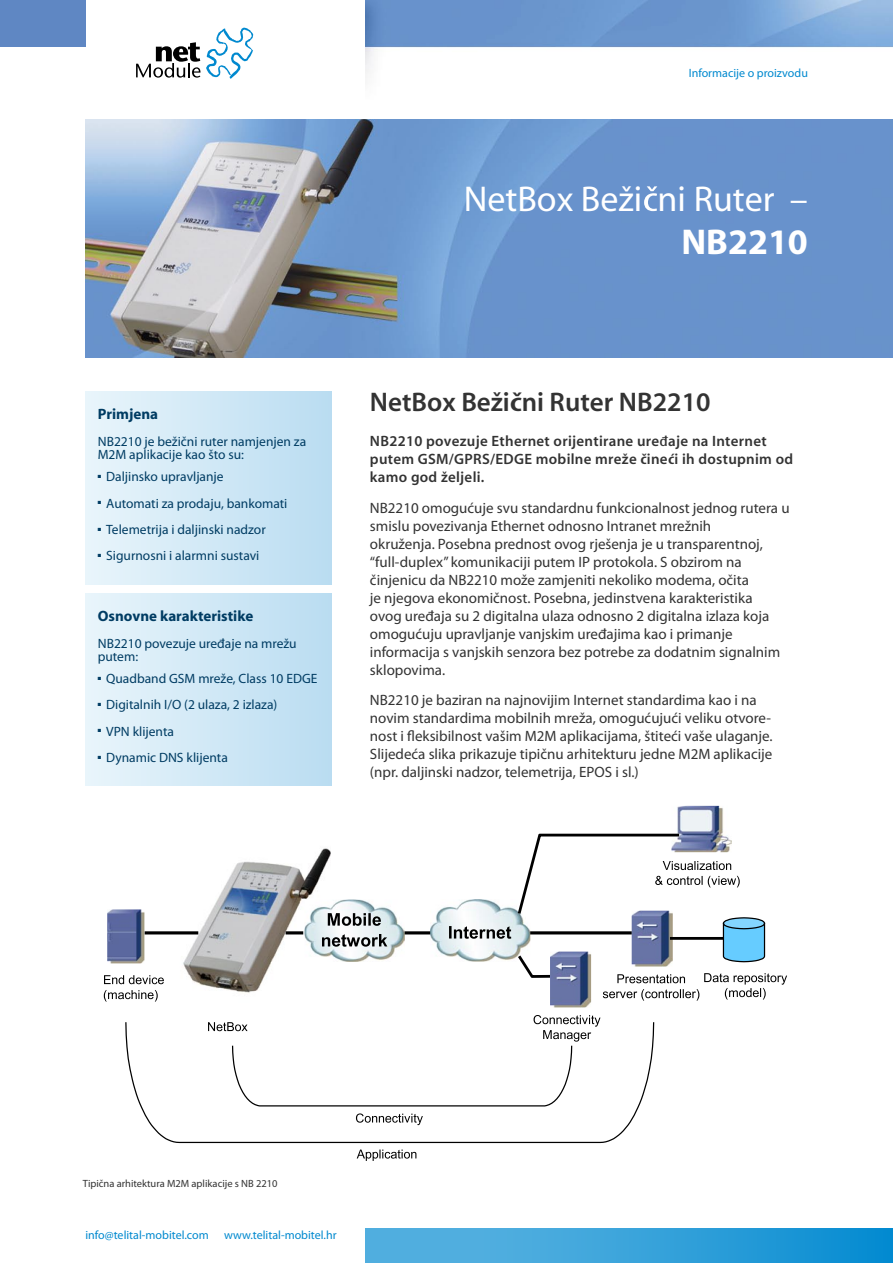
<style>
.page{position:relative;width:893px;height:1263px;background:#fff}
.page>*{position:absolute;margin:0;border:0;box-sizing:border-box;transform-origin:0 0}
.headline{font:36px/43.2px "Myriad MM 400 600";color:#fff;text-align:right}
.titel{font:27px "Myriad MM 565 600";color:#333}
.lead{font:15px/18px "Myriad Pro";color:#333}
.lead-2{font:15px/18px "Myriad MM 565 600";letter-spacing:.02em;color:#333}
.box_-_title{font:15px "Myriad MM 700 600";color:#003c63}
.box_-_text{font:13.5px/13.5px "Myriad Pro";color:#003c63}
.adresse{font:12px "Myriad Pro";color:#0089cf}
.typ{font:12px "Myriad Pro";color:#0089cf}
.legende{font:10.5px "Myriad Pro";color:#333}
.s1{font-family:"Myriad Pro";font-stretch:condensed}
.s2{font-family:"Myriad MM 700 600"}
.s3{font-family:"Myriad Pro";font-weight:600;font-stretch:condensed}
</style>
<div class="page">
<div style="left:366px;top:1229px;width:527px;height:34px;background:linear-gradient(to right,#5fb5e2,#0b8ed2)"></div>
<div style="left:0;top:0;width:85px;height:47px;background:#5f87c3"></div>
<img style="left:366px;top:0;width:527px;height:74px">
<svg style="left:136px;top:27px;width:117px;height:52px"></svg>
<img style="left:85px;top:119px;width:808px;height:238px">
<div style="left:85px;top:391px;width:247px;height:194px;background:linear-gradient(to right,#e9f5fb,#b9dcf1)"></div>
<div style="left:85px;top:593px;width:247px;height:192px;background:linear-gradient(to right,#e9f5fb,#b9dcf1)"></div>
<hr style="left:374px;top:931px;width:258px;height:3px;background:#000">
<img style="left:170px;top:848px;width:161px;height:145px">
<img style="left:671px;top:806px;width:52px;height:28px">
<img style="left:107px;top:909px;width:37px;height:54px">
<img style="left:305px;top:900px;width:100px;height:62px">
<svg style="left:328px;top:913px;width:53px;height:13px"></svg>
<svg style="left:322px;top:934px;width:65px;height:13px"></svg>
<svg style="left:104px;top:975px;width:60px;height:9px"></svg>
<svg style="left:104px;top:990px;width:54px;height:12px"></svg>
<svg style="left:533px;top:1015px;width:67px;height:6px"></svg>
<svg style="left:357px;top:1149px;width:59px;height:12px"></svg>
<img style="left:430px;top:899px;width:88px;height:62px">
<svg style="left:449px;top:926px;width:62px;height:13px"></svg>
<img style="left:550px;top:1001px;width:41px;height:6px">
<svg style="left:518px;top:834px;width:269px;height:167px"></svg>
<svg style="left:125px;top:1021px;width:530px;height:123px"></svg>
<hr style="left:145px;top:931px;width:53px;height:3px;background:#000">
<hr style="left:286px;top:931px;width:17px;height:3px;background:#000">
<p class="typ" style="left:689px;top:66px;width:121px">Informacije o proizvodu</p>
<p class="headline" style="left:464px;top:179px;width:346px">NetBox Beži<span class="s1">č</span>ni Ruter –<br><span class="s2">NB2210</span></p>
<p class="box_-_title" style="left:98px;top:407px;width:62px">Primjena</p>
<p class="box_-_text" style="left:98px;top:435px;width:210px">NB2210 je bežični ruter namjenjen za<br>M2M aplikacije kao što su:</p>
<p class="box_-_text" style="left:98px;top:470px;width:127px">■ Daljinsko upravljanje</p>
<p class="box_-_text" style="left:98px;top:496px;width:191px">■ Automati za prodaju, bankomati</p>
<p class="box_-_text" style="left:98px;top:523px;width:169px">■ Telemetrija i daljinski nadzor</p>
<p class="box_-_text" style="left:98px;top:549px;width:163px">■ Sigurnosni i alarmni sustavi</p>
<p class="box_-_title" style="left:98px;top:609px;width:157px">Osnovne karakteristike</p>
<p class="box_-_text" style="left:98px;top:637px;width:200px">NB2210 povezuje uređaje na mrežu putem:</p>
<p class="box_-_text" style="left:98px;top:672px;width:221px">■ Quadband GSM mreže, Class 10 EDGE</p>
<p class="box_-_text" style="left:98px;top:698px;width:181px">■ Digitalnih I/O (2 ulaza, 2 izlaza)</p>
<p class="box_-_text" style="left:98px;top:725px;width:78px">■ VPN klijenta</p>
<p class="box_-_text" style="left:98px;top:751px;width:132px">■ Dynamic DNS klijenta</p>
<p class="titel" style="left:370px;top:389px;width:342px">NetBox Beži<span class="s3">č</span>ni Ruter NB2210</p>
<p class="lead-2" style="left:370px;top:432px;width:425px">NB2210 povezuje Ethernet orijentirane ure<span class="s1">đ</span>aje na Internet putem GSM/GPRS/EDGE mobilne mreže <span class="s3">č</span>ine<span class="s3">ć</span>i ih dostupnim od kamo god željeli.</p>
<p class="lead" style="left:370px;top:499px;width:421px">NB2210 omogućuje svu standardnu funkcionalnost jednog rutera u smislu povezivanja Ethernet odnosno Intranet mrežnih<br>okruženja. Posebna prednost ovog rješenja je u transparentnoj, “full-duplex” komunikaciji putem IP protokola. S obzirom na činjenicu da NB2210 može zamjeniti nekoliko modema, očita<br>je njegova ekonomičnost. Posebna, jedinstvena karakteristika<br>ovog uređaja su 2 digitalna ulaza odnosno 2 digitalna izlaza koja omogućuju upravljanje vanjskim uređajima kao i primanje informacija s vanjskih senzora bez potrebe za dodatnim signalnim sklopovima.</p>
<p class="lead" style="left:370px;top:692px;width:404px">NB2210 je baziran na najnovijim Internet standardima kao i na novim standardima mobilnih mreža, omogućujući veliku otvore&shy;nost i fleksibilnost vašim M2M aplikacijama, štiteći vaše ulaganje.<br>Slijedeća slika prikazuje tipičnu arhitekturu jedne M2M aplikacije (npr. daljinski nadzor, telemetrija, EPOS i sl.)</p>
<p class="legende" style="left:83px;top:1177px;width:196px">Tipična arhitektura M2M aplikacije s NB 2210</p>
<p class="adresse" style="left:86px;top:1228px;width:125px">info@telital-mobitel.com</p>
<p class="adresse" style="left:224px;top:1228px;width:114px">www.telital-mobitel.hr</p>
</div>
